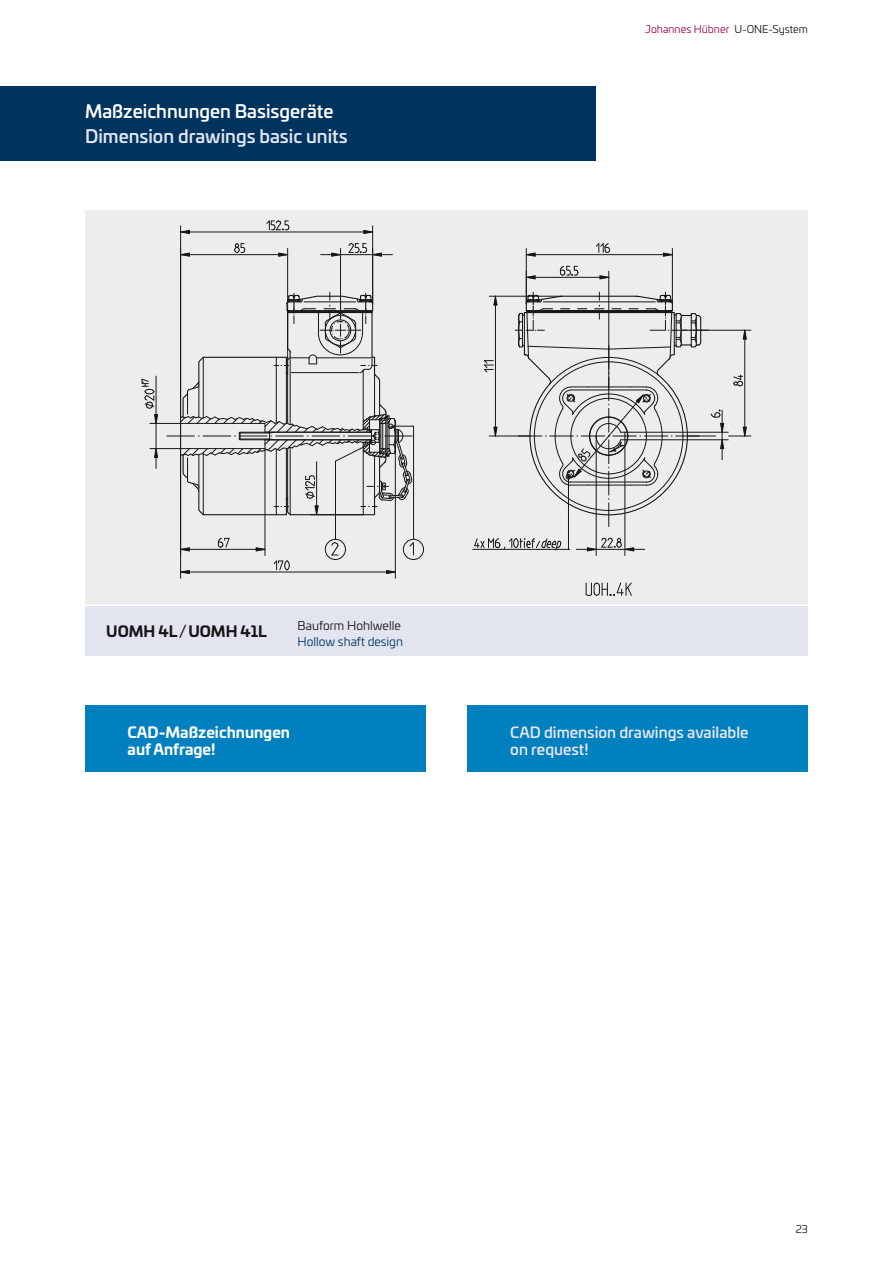
<style>
.page{position:relative;width:893px;height:1263px;background:#fff}
.page>*{position:absolute;margin:0;border:0;box-sizing:border-box;transform-origin:0 0}
.t1{font:500 18px "Univia Pro";color:#e2e5ef}
.t2{font:500 18px "Univia Pro";color:#fff}
.t3{font:500 15px/16.5px "Univia Pro";color:#e2e5ef}
.t4{font:700 15px/16.5px "Univia Pro";color:#fff}
.t5{font:700 15px "Univia Pro";color:#151616}
.t6{font:12px "Univia Pro";color:#00345f}
.t7{font:12px "Univia Pro";color:#151616}
.t8{font:10.5px "Univia Pro";color:#9c004d}
.t9{font:10.5px "Univia Pro";color:#151616}
.s1{color:#151616}
</style>
<div class="page">
<div style="left:0;top:86px;width:595px;height:75px;background:#00345f"></div>
<div style="left:85px;top:210px;width:723px;height:413px;background:#eceded"></div>
<hr style="left:81px;top:605px;width:732px;height:1px;background:#fff">
<div style="left:85px;top:606px;width:723px;height:50px;background:#e2e5ef"></div>
<svg style="left:181px;top:293px;width:200px;height:88px"></svg>
<svg style="left:217px;top:537px;width:13px;height:11px"></svg>
<svg style="left:266px;top:221px;width:24px;height:10px"></svg>
<svg style="left:331px;top:542px;width:8px;height:14px"></svg>
<svg style="left:409px;top:542px;width:5px;height:13px"></svg>
<svg style="left:234px;top:243px;width:12px;height:10px"></svg>
<svg style="left:273px;top:560px;width:17px;height:11px"></svg>
<svg style="left:559px;top:265px;width:20px;height:11px"></svg>
<svg style="left:596px;top:243px;width:14px;height:10px"></svg>
<svg style="left:484px;top:360px;width:9px;height:13px"></svg>
<svg style="left:474px;top:538px;width:88px;height:13px"></svg>
<svg style="left:585px;top:582px;width:47px;height:14px"></svg>
<hr style="left:290px;top:357px;width:1px;height:68px;background:#151616">
<hr style="left:374px;top:373px;width:1px;height:44px;background:#151616">
<hr style="left:276px;top:357px;width:1px;height:66px;background:#151616">
<hr style="left:203px;top:357px;width:1px;height:61px;background:#151616">
<hr style="left:287px;top:374px;width:1px;height:49px;background:#151616">
<hr style="left:286px;top:373px;width:1px;height:51px;background:#151616">
<hr style="left:363px;top:371px;width:1px;height:58px;background:#151616">
<svg style="left:274px;top:292px;width:103px;height:81px"></svg>
<svg style="left:154px;top:449px;width:4px;height:9px"></svg>
<hr style="left:156px;top:376px;width:1px;height:92px;background:#151616">
<svg style="left:142px;top:378px;width:16px;height:46px"></svg>
<hr style="left:150px;top:448px;width:31px;height:1px;background:#151616">
<hr style="left:150px;top:423px;width:31px;height:1px;background:#151616">
<svg style="left:321px;top:252px;width:19px;height:5px"></svg>
<svg style="left:348px;top:243px;width:44px;height:14px"></svg>
<hr style="left:341px;top:254px;width:32px;height:1px;background:#151616">
<hr style="left:340px;top:248px;width:1px;height:69px;background:#151616">
<svg style="left:255px;top:547px;width:10px;height:5px"></svg>
<svg style="left:181px;top:547px;width:9px;height:5px"></svg>
<hr style="left:181px;top:549px;width:84px;height:1px;background:#151616">
<hr style="left:265px;top:448px;width:1px;height:107px;background:#151616">
<svg style="left:363px;top:230px;width:11px;height:4px"></svg>
<svg style="left:181px;top:230px;width:9px;height:4px"></svg>
<hr style="left:181px;top:232px;width:192px;height:1px;background:#151616">
<hr style="left:180px;top:226px;width:1px;height:191px;background:#151616">
<hr style="left:372px;top:226px;width:1px;height:77px;background:#151616">
<div style="left:325px;top:539px;width:21px;height:21px;border:1px solid #151616;border-radius:50%"></div>
<div style="left:403px;top:539px;width:21px;height:21px;border:1px solid #151616;border-radius:50%"></div>
<hr style="left:413px;top:426px;width:1px;height:113px;background:#151616">
<hr style="left:335px;top:461px;width:1px;height:78px;background:#151616">
<svg style="left:278px;top:252px;width:11px;height:5px"></svg>
<svg style="left:181px;top:252px;width:9px;height:5px"></svg>
<hr style="left:181px;top:254px;width:107px;height:1px;background:#151616">
<hr style="left:287px;top:248px;width:1px;height:112px;background:#151616">
<svg style="left:386px;top:569px;width:9px;height:5px"></svg>
<svg style="left:181px;top:569px;width:9px;height:5px"></svg>
<hr style="left:181px;top:572px;width:214px;height:1px;background:#151616">
<hr style="left:180px;top:455px;width:1px;height:123px;background:#151616">
<hr style="left:395px;top:445px;width:1px;height:133px;background:#151616">
<svg style="left:167px;top:381px;width:247px;height:135px"></svg>
<svg style="left:599px;top:275px;width:11px;height:5px"></svg>
<svg style="left:525px;top:275px;width:11px;height:5px"></svg>
<hr style="left:526px;top:277px;width:83px;height:1px;background:#151616">
<hr style="left:608px;top:271px;width:1px;height:117px;background:#151616">
<svg style="left:663px;top:252px;width:9px;height:5px"></svg>
<svg style="left:525px;top:252px;width:11px;height:5px"></svg>
<hr style="left:526px;top:254px;width:146px;height:1px;background:#151616">
<hr style="left:526px;top:248px;width:1px;height:55px;background:#151616">
<hr style="left:672px;top:248px;width:1px;height:55px;background:#151616">
<svg style="left:576px;top:537px;width:69px;height:15px"></svg>
<hr style="left:596px;top:436px;width:1px;height:119px;background:#151616">
<hr style="left:624px;top:440px;width:1px;height:115px;background:#151616">
<svg style="left:493px;top:295px;width:5px;height:11px"></svg>
<svg style="left:493px;top:426px;width:5px;height:10px"></svg>
<hr style="left:495px;top:296px;width:1px;height:140px;background:#151616">
<hr style="left:489px;top:436px;width:41px;height:1px;background:#151616">
<hr style="left:489px;top:296px;width:73px;height:1px;background:#151616">
<hr style="left:473px;top:549px;width:66px;height:1px;background:#151616">
<hr style="left:539px;top:549px;width:31px;height:1px;background:#151616">
<hr style="left:568px;top:477px;width:1px;height:72px;background:#151616">
<svg style="left:515px;top:292px;width:236px;height:234px"></svg>
<div style="left:85px;top:705px;width:340px;height:66px;background:#0080be"></div>
<div style="left:468px;top:705px;width:340px;height:66px;background:#0080be"></div>
<p class="t2" style="left:85px;top:98px;width:250px">Maßzeichnungen Basisgeräte</p>
<p class="t1" style="left:85px;top:122px;width:264px">Dimension drawings basic units</p>
<p class="t5" style="left:106px;top:619px;width:162px">UOMH 4L/UOMH 41L</p>
<p class="t7" style="left:298px;top:616px;width:105px">Bauform Hohlwelle</p>
<p class="t6" style="left:298px;top:633px;width:107px">Hollow shaft design</p>
<p class="t8" style="left:645px;top:21px;width:164px">Johannes Hübner <span class="s1">U-ONE-System</span></p>
<p class="t4" style="left:128px;top:723px;width:164px">CAD-Maßzeichnungen auf Anfrage!</p>
<p class="t3" style="left:510px;top:723px;width:240px">CAD dimension drawings available on request!</p>
<p class="t9" style="left:796px;top:1222px;width:14px">23</p>
</div>
